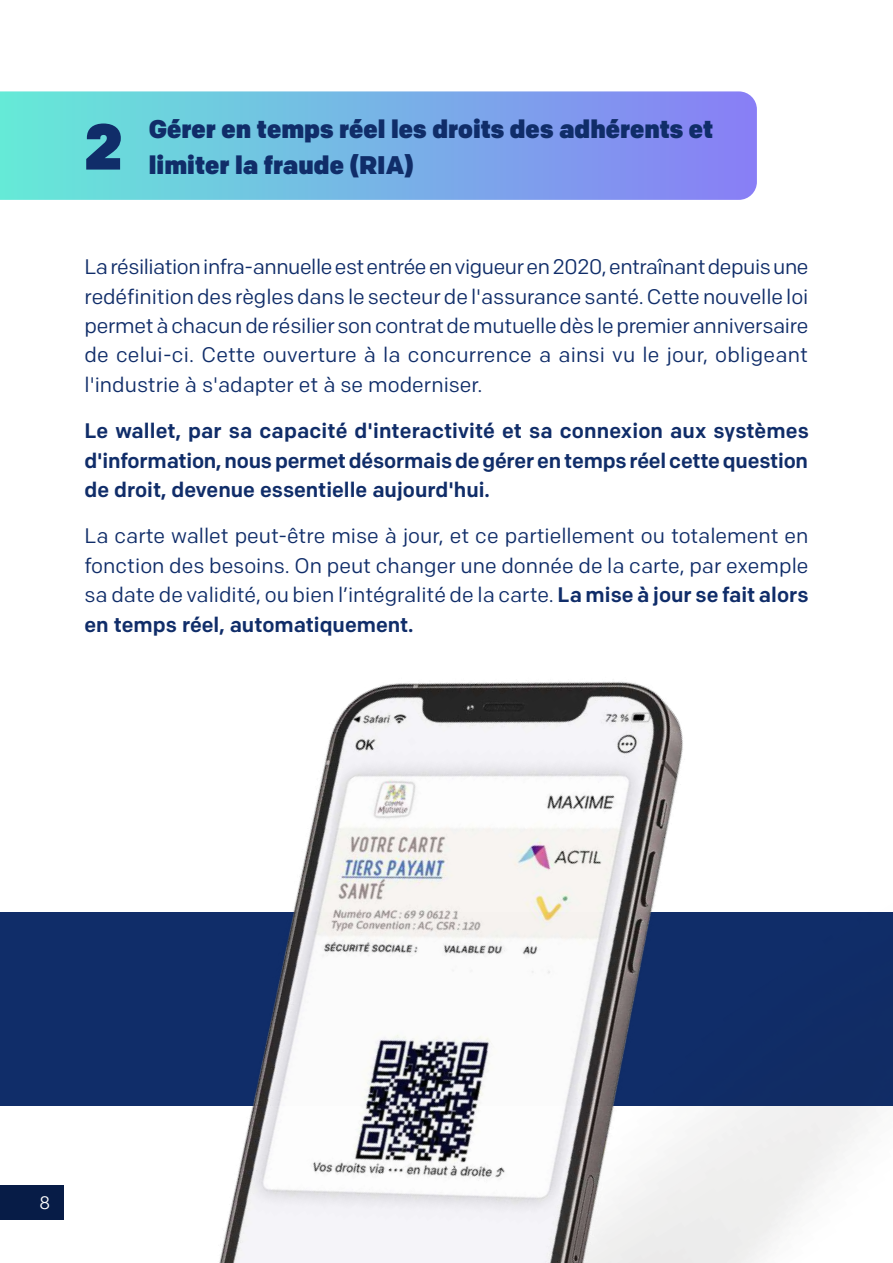
<style>
.page{position:relative;width:893px;height:1263px;background:#fff}
.page>*{position:absolute;margin:0;border:0;box-sizing:border-box;transform-origin:0 0}
.t1{font:900 64.5px "Colfax";color:#102d69}
.t2{font:900 25.5px "Colfax";color:#102d69}
.t3{font:21px/29.4px "Colfax";color:#102d69;text-align:justify}
.t4{font:500 21px/29.4px "Colfax";color:#102d69;text-align:justify}
.t5{font:18px "Colfax";color:#fff}
.s1{font-weight:500}
</style>
<div class="page">
<svg style="left:0;top:91px;width:757px;height:109px;background:#77b4e6"></svg>
<img style="left:0;top:681px;width:893px;height:582px">
<div style="left:0;top:1185px;width:63px;height:34px;background:#071c47"></div>
<h1 class="t1" style="left:84px;top:107px;width:41px">2</h1>
<p class="t2" style="left:149px;top:113px;width:566px">Gérer en temps réel les droits des adhérents et</p>
<p class="t2" style="left:149px;top:149px;width:266px">limiter la fraude (RIA)</p>
<p class="t3" style="left:85px;top:252px;width:726px">La résiliation infra-annuelle est entrée en vigueur en 2020, entraînant depuis une redéfinition des règles dans le secteur de l'assurance santé. Cette nouvelle loi permet à chacun de résilier son contrat de mutuelle dès le premier anniversaire de celui-ci. Cette ouverture à la concurrence a ainsi vu le jour, obligeant l'industrie à s'adapter et à se moderniser.</p>
<p class="t4" style="left:85px;top:416px;width:726px">Le wallet, par sa capacité d'interactivité et sa connexion aux systèmes d'information, nous permet désormais de gérer en temps réel cette question de droit, devenue essentielle aujourd'hui.</p>
<p class="t3" style="left:85px;top:521px;width:725px">La carte wallet peut-être mise à jour, et ce partiellement ou totalement en fonction des besoins. On peut changer une donnée de la carte, par exemple sa date de validité, ou bien l’intégralité de la carte. <span class="s1">La mise à jour se fait alors en temps réel, automatiquement.</span></p>
<p class="t5" style="left:39px;top:1191px;width:13px">8</p>
</div>
